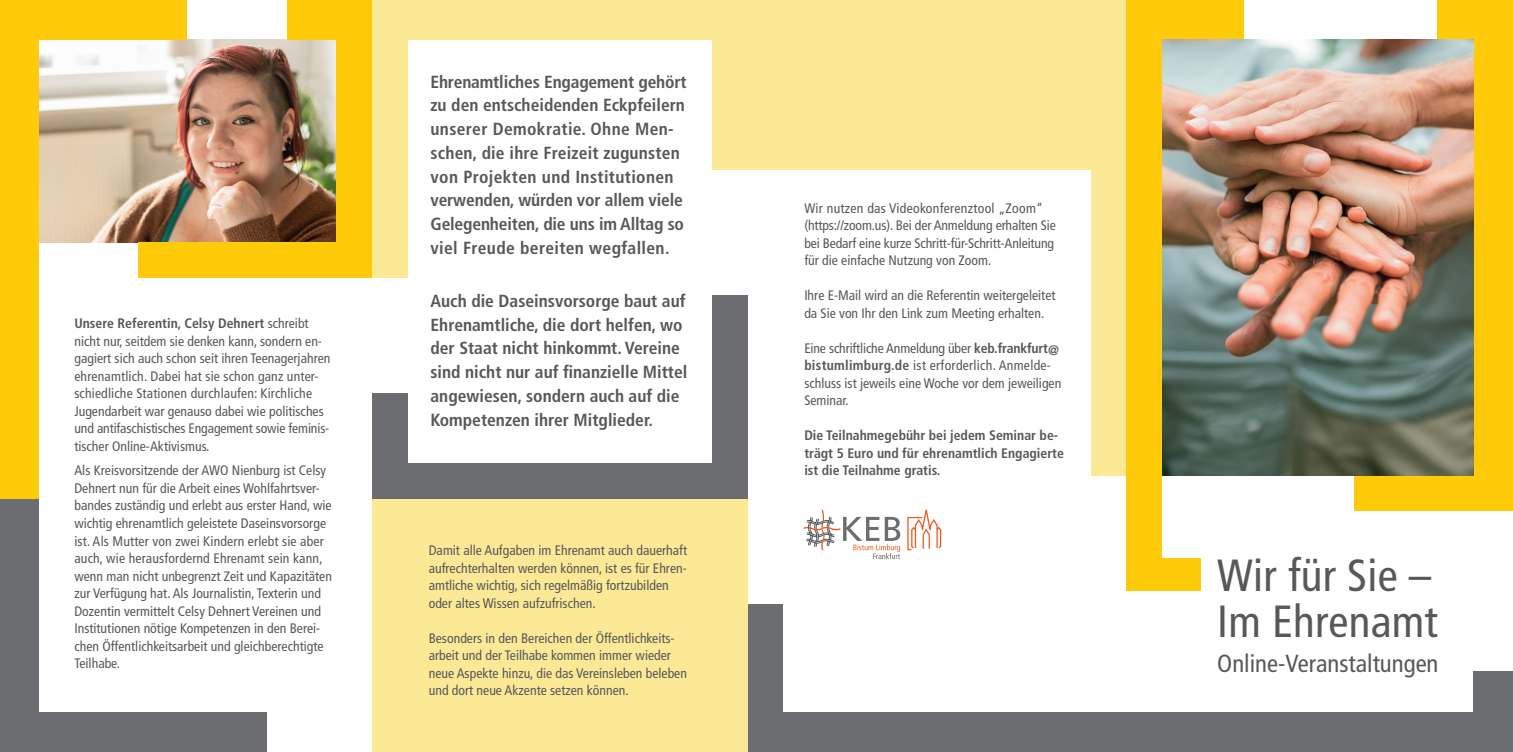
<style>
.page{position:relative;width:1513px;height:752px;background:#fff}
.page>*{position:absolute;margin:0;border:0;box-sizing:border-box;transform-origin:0 0}
.t1{font:condensed 45px/45.8px "Frutiger";letter-spacing:.005em;color:#57585a}
.t2{font:condensed 24.75px "Frutiger";color:#57585a}
.t3{font:700 condensed 17.5px/23.8px "Frutiger";color:#57585a}
.t4{font:condensed 13.75px/17.5px "Frutiger";color:#57585a}
.t5{font:700 condensed 13.75px/17.5px "Frutiger";color:#57585a}
.s1{font-weight:700}
</style>
<div class="page">
<div style="left:748px;top:712px;width:765px;height:39px;background:#6c6d70"></div>
<div style="left:1474px;top:671px;width:39px;height:80px;background:#6c6d70"></div>
<div style="left:748px;top:0;width:343px;height:169px;background:#fce996"></div>
<div style="left:1091px;top:0;width:36px;height:475px;background:#fce996"></div>
<div style="left:1474px;top:0;width:39px;height:475px;background:#feca0a"></div>
<div style="left:1127px;top:0;width:35px;height:590px;background:#feca0a"></div>
<div style="left:1127px;top:0;width:116px;height:39px;background:#feca0a"></div>
<div style="left:1438px;top:0;width:75px;height:39px;background:#feca0a"></div>
<div style="left:1354px;top:475px;width:159px;height:35px;background:#feca0a"></div>
<div style="left:1156px;top:558px;width:45px;height:32px;background:#feca0a"></div>
<img style="left:1162px;top:39px;width:312px;height:436px">
<div style="left:712px;top:0;width:36px;height:169px;background:#fce996"></div>
<div style="left:372px;top:0;width:376px;height:39px;background:#fce996"></div>
<img style="left:39px;top:39px;width:298px;height:203px">
<div style="left:337px;top:0;width:35px;height:242px;background:#feca0a"></div>
<div style="left:0;top:0;width:39px;height:498px;background:#feca0a"></div>
<div style="left:0;top:0;width:187px;height:39px;background:#feca0a"></div>
<div style="left:287px;top:0;width:85px;height:39px;background:#feca0a"></div>
<div style="left:138px;top:242px;width:234px;height:35px;background:#feca0a"></div>
<div style="left:372px;top:0;width:35px;height:277px;background:#fce996"></div>
<div style="left:0;top:498px;width:39px;height:241px;background:#6c6d70"></div>
<div style="left:0;top:712px;width:267px;height:39px;background:#6c6d70"></div>
<div style="left:748px;top:604px;width:35px;height:147px;background:#6c6d70"></div>
<svg style="left:907px;top:509px;width:34px;height:41px"></svg>
<svg style="left:803px;top:509px;width:97px;height:50px"></svg>
<div style="left:372px;top:498px;width:376px;height:253px;background:#fce996"></div>
<div style="left:372px;top:463px;width:376px;height:35px;background:#6c6d70"></div>
<div style="left:372px;top:392px;width:35px;height:106px;background:#6c6d70"></div>
<div style="left:712px;top:294px;width:36px;height:204px;background:#6c6d70"></div>
<p class="t4" style="left:74px;top:314px;width:258px"><span class="s1">Unsere Referentin, Celsy Dehnert</span> schreibt nicht nur, seitdem sie denken kann, sondern en&shy;gagiert sich auch schon seit ihren Teenagerjahren ehrenamtlich. Dabei hat sie schon ganz unter&shy;schiedliche Stationen durchlaufen: Kirchliche Jugendarbeit war genauso dabei wie politisches und antifaschistisches Engagement sowie feminis&shy;tischer Online-Aktivismus.</p>
<p class="t4" style="left:74px;top:461px;width:259px">Als Kreisvorsitzende der AWO Nienburg ist Celsy Dehnert nun für die Arbeit eines Wohlfahrtsver&shy;bandes zuständig und erlebt aus erster Hand, wie wichtig ehrenamtlich geleistete Daseinsvorsorge ist. Als Mutter von zwei Kindern erlebt sie aber auch, wie herausfordernd Ehrenamt sein kann, wenn man nicht unbegrenzt Zeit und Kapazitäten zur Verfügung hat. Als Journalistin, Texterin und Dozentin vermittelt Celsy Dehnert Vereinen und Institutionen nötige Kompetenzen in den Berei&shy;chen Öffentlichkeitsarbeit und gleichberechtigte Teilhabe.</p>
<p class="t3" style="left:431px;top:70px;width:258px">Ehrenamtliches Engagement gehört zu den entscheidenden Eckpfeilern unserer Demokratie. Ohne Men&shy;schen, die ihre Freizeit zugunsten von Projekten und Institutionen verwenden, würden vor allem viele Gelegenheiten, die uns im Alltag so viel Freude bereiten wegfallen.</p>
<p class="t3" style="left:431px;top:289px;width:258px">Auch die Daseinsvorsorge baut auf Ehrenamtliche, die dort helfen, wo der Staat nicht hinkommt. Vereine sind nicht nur auf finanzielle Mittel angewiesen, sondern auch auf die Kompetenzen ihrer Mitglieder.</p>
<p class="t4" style="left:429px;top:541px;width:260px">Damit alle Aufgaben im Ehrenamt auch dauerhaft aufrechterhalten werden können, ist es für Ehren&shy;amtliche wichtig, sich regelmäßig fortzubilden oder altes Wissen aufzufrischen.</p>
<p class="t4" style="left:429px;top:629px;width:260px">Besonders in den Bereichen der Öffentlichkeits&shy;arbeit und der Teilhabe kommen immer wieder neue Aspekte hinzu, die das Vereinsleben beleben und dort neue Akzente setzen können.</p>
<p class="t4" style="left:804px;top:199px;width:253px">Wir nutzen das Videokonferenztool „Zoom“ (https://zoom.us). Bei der Anmeldung erhalten Sie bei Bedarf eine kurze Schritt-für-Schritt-Anleitung für die einfache Nutzung von Zoom.</p>
<p class="t4" style="left:804px;top:286px;width:253px">Ihre E-Mail wird an die Referentin weitergeleitet da Sie von Ihr den Link zum Meeting erhalten.</p>
<p class="t4" style="left:804px;top:339px;width:259px">Eine schriftliche Anmeldung über <span class="s1">keb.frankfurt@ bistumlimburg.de</span> ist erforderlich. Anmelde&shy;schluss ist jeweils eine Woche vor dem jeweiligen Seminar.</p>
<p class="t5" style="left:804px;top:426px;width:261px">Die Teilnahmegebühr bei jedem Seminar be&shy;trägt 5 Euro und für ehrenamtlich Engagierte ist die Teilnahme gratis.</p>
<h1 class="t1" style="left:1217px;top:552px;width:222px">Wir für Sie –<br>Im Ehrenamt</h1>
<h2 class="t2" style="left:1217px;top:648px;width:223px">Online-Veranstaltungen</h2>
</div>
